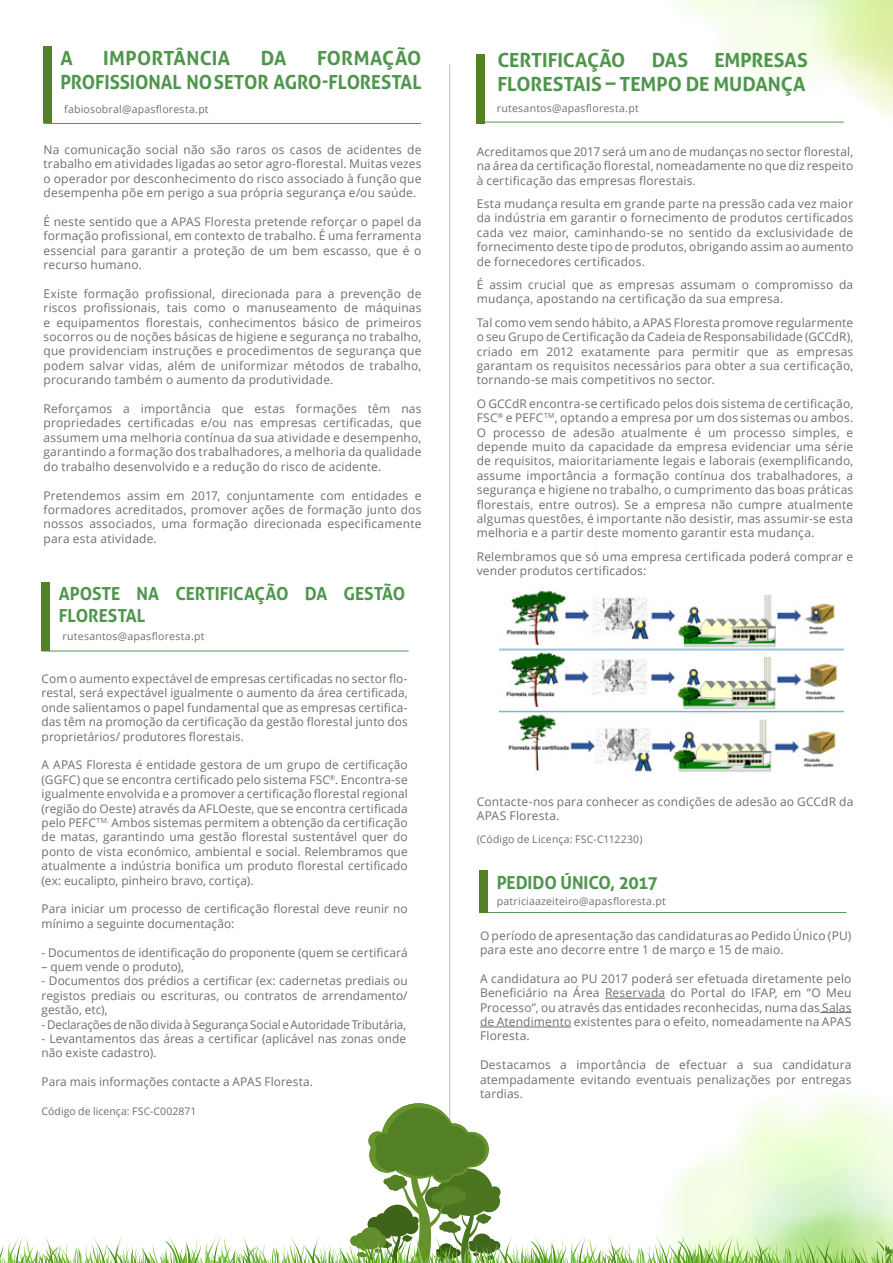
<style>
.page{position:relative;width:893px;height:1263px;background:#fff}
.page>*{position:absolute;margin:0;border:0;box-sizing:border-box;transform-origin:0 0}
.t1{font:700 19.5px/23.4px "Aller";letter-spacing:-.005em;color:#4f964d;text-align:right}
.t2{font:700 19.5px "Aller";letter-spacing:.015em;color:#4f964d}
.t3{font:700 18px/21.6px "Aller";letter-spacing:-.005em;color:#4f964d;scale:.96 1}
.t4{font:12px/14.4px "Open Sans";letter-spacing:.015em;color:#6d6e71;text-align:justify}
.t5{font:12px "Open Sans";letter-spacing:-.01em;color:#6d6e71}
.t6{font:10.5px "Open Sans";letter-spacing:.02em;color:#6d6e71}
</style>
<div class="page">
<hr style="left:605px;top:998px;width:60px;height:1px;background:#6d6e71">
<hr style="left:820px;top:1012px;width:31px;height:1px;background:#6d6e71">
<hr style="left:480px;top:1027px;width:91px;height:1px;background:#6d6e71">
<hr style="left:477px;top:122px;width:367px;height:1px;background:#4f964d">
<hr style="left:44px;top:123px;width:377px;height:1px;background:#4f964d">
<hr style="left:42px;top:651px;width:367px;height:1px;background:#4f964d">
<hr style="left:479px;top:912px;width:367px;height:1px;background:#4f964d">
<div style="left:477px;top:54px;width:8px;height:69px;background:#548026"></div>
<div style="left:44px;top:47px;width:8px;height:76px;background:#548026"></div>
<div style="left:42px;top:582px;width:8px;height:69px;background:#548026"></div>
<div style="left:479px;top:871px;width:8px;height:42px;background:#548026"></div>
<hr style="left:449px;top:65px;width:1px;height:1138px;background:#bcbec0">
<svg style="left:0;top:1103px;width:893px;height:160px"></svg>
<img style="left:499px;top:590px;width:344px;height:182px">
<h1 class="t1" style="left:60px;top:46px;width:363px">FORMAÇÃO<br>PROFISSIONAL NO SETOR AGRO-FLORESTAL</h1>
<h1 class="t1" style="left:60px;top:46px;width:14px">A</h1>
<h1 class="t2" style="left:103px;top:46px;width:129px">IMPORTÂNCIA</h1>
<h1 class="t1" style="left:261px;top:46px;width:27px">DA</h1>
<h1 class="t1" style="left:497px;top:49px;width:129px">CERTIFICAÇÃO</h1>
<h1 class="t1" style="left:652px;top:49px;width:38px">DAS</h1>
<h1 class="t1" style="left:497px;top:49px;width:312px">EMPRESAS<br>FLORESTAIS – TEMPO DE MUDANÇA</h1>
<p class="t6" style="left:64px;top:102px;width:146px">fabiosobral@apasfloresta.pt</p>
<p class="t6" style="left:497px;top:101px;width:143px">rutesantos@apasfloresta.pt</p>
<p class="t4" style="left:44px;top:142px;width:379px">Na comunicação social não são raros os casos de acidentes de trabalho em atividades ligadas ao setor agro-florestal. Muitas vezes o operador por desconhecimento do risco associado à função que desempenha põe em perigo a sua própria segurança e/ou saúde.</p>
<p class="t4" style="left:44px;top:214px;width:379px">É neste sentido que a APAS Floresta pretende reforçar o papel da formação profissional, em contexto de trabalho. É uma ferramenta essencial para garantir a proteção de um bem escasso, que é o recurso humano.</p>
<p class="t4" style="left:44px;top:286px;width:379px">Existe formação profissional, direcionada para a prevenção de riscos profissionais, tais como o manuseamento de máquinas e equipamentos florestais, conhecimentos básico de primeiros socorros ou de noções básicas de higiene e segurança no trabalho, que providenciam instruções e procedimentos de segurança que podem salvar vidas, além de uniformizar métodos de trabalho, procurando também o aumento da produtividade.</p>
<p class="t4" style="left:44px;top:401px;width:379px">Reforçamos a importância que estas formações têm nas propriedades certificadas e/ou nas empresas certificadas, que assumem uma melhoria contínua da sua atividade e desempenho, garantindo a formação dos trabalhadores, a melhoria da qualidade do trabalho desenvolvido e a redução do risco de acidente.</p>
<p class="t4" style="left:44px;top:488px;width:379px">Pretendemos assim em 2017, conjuntamente com entidades e formadores acreditados, promover ações de formação junto dos nossos associados, uma formação direcionada especificamente para esta atividade.</p>
<h2 class="t3" style="left:59px;top:583px;width:362px">APOSTE NA CERTIFICAÇÃO DA GESTÃO<br>FLORESTAL</h2>
<p class="t6" style="left:63px;top:629px;width:143px">rutesantos@apasfloresta.pt</p>
<p class="t4" style="left:42px;top:671px;width:368px">Com o aumento expectável de empresas certificadas no sector flo&shy;restal, será expectável igualmente o aumento da área certificada, onde salientamos o papel fundamental que as empresas certifica&shy;das têm na promoção da certificação da gestão florestal junto dos proprietários/ produtores florestais.</p>
<p class="t4" style="left:42px;top:757px;width:368px">A APAS Floresta é entidade gestora de um grupo de certificação (GGFC) que se encontra certificado pelo sistema FSC<sup>®</sup>. Encontra-se igualmente envolvida e a promover a certificação florestal regional (região do Oeste) através da AFLOeste, que se encontra certificada pelo PEFC<sup>TM.</sup> Ambos sistemas permitem a obtenção da certificação de matas, garantindo uma gestão florestal sustentável quer do ponto de vista económico, ambiental e social. Relembramos que atualmente a indústria bonifica um produto florestal certificado (ex: eucalipto, pinheiro bravo, cortiça).</p>
<p class="t4" style="left:42px;top:901px;width:367px">Para iniciar um processo de certificação florestal deve reunir no mínimo a seguinte documentação:</p>
<p class="t4" style="left:42px;top:945px;width:367px">- Documentos de identificação do proponente (quem se certificará</p>
<p class="t4" style="left:42px;top:959px;width:144px">– quem vende o produto),</p>
<p class="t4" style="left:42px;top:973px;width:367px">- Documentos dos prédios a certificar (ex: cadernetas prediais ou registos prediais ou escrituras, ou contratos de arrendamento/ gestão, etc),</p>
<p class="t5" style="left:42px;top:1016px;width:366px">- Declarações de não divida à Segurança Social e Autoridade Tributária,</p>
<p class="t4" style="left:42px;top:1031px;width:366px">- Levantamentos das áreas a certificar (aplicável nas zonas onde não existe cadastro).</p>
<p class="t4" style="left:42px;top:1074px;width:273px">Para mais informações contacte a APAS Floresta.</p>
<p class="t6" style="left:42px;top:1104px;width:156px">Código de licença: FSC-C002871</p>
<p class="t4" style="left:477px;top:144px;width:378px">Acreditamos que 2017 será um ano de mudanças no sector florestal, na área da certificação florestal, nomeadamente no que diz respeito à certificação das empresas florestais.</p>
<p class="t4" style="left:477px;top:196px;width:378px">Esta mudança resulta em grande parte na pressão cada vez maior da indústria em garantir o fornecimento de produtos certificados cada vez maior, caminhando-se no sentido da exclusividade de fornecimento deste tipo de produtos, obrigando assim ao aumento de fornecedores certificados.</p>
<p class="t4" style="left:477px;top:277px;width:378px">É assim crucial que as empresas assumam o compromisso da mudança, apostando na certificação da sua empresa.</p>
<p class="t4" style="left:477px;top:315px;width:378px">Tal como vem sendo hábito, a APAS Floresta promove regularmente o seu Grupo de Certificação da Cadeia de Responsabilidade (GCCdR), criado em 2012 exatamente para permitir que as empresas garantam os requisitos necessários para obter a sua certificação, tornando-se mais competitivos no sector.</p>
<p class="t4" style="left:477px;top:396px;width:378px">O GCCdR encontra-se certificado pelos dois sistema de certificação, FSC<sup>®</sup> e PEFC<sup>TM</sup>, optando a empresa por um dos sistemas ou ambos.<br>O processo de adesão atualmente é um processo simples, e depende muito da capacidade da empresa evidenciar uma série de requisitos, maioritariamente legais e laborais (exemplificando, assume importância a formação contínua dos trabalhadores, a segurança e higiene no trabalho, o cumprimento das boas práticas florestais, entre outros). Se a empresa não cumpre atualmente algumas questões, é importante não desistir, mas assumir-se esta melhoria e a partir deste momento garantir esta mudança.</p>
<p class="t4" style="left:477px;top:549px;width:378px">Relembramos que só uma empresa certificada poderá comprar e vender produtos certificados:</p>
<p class="t4" style="left:477px;top:794px;width:378px">Contacte-nos para conhecer as condições de adesão ao GCCdR da<br>APAS Floresta.</p>
<p class="t6" style="left:477px;top:832px;width:167px">(Código de Licença: FSC-C112230)</p>
<h2 class="t3" style="left:497px;top:872px;width:169px">PEDIDO ÚNICO, 2017</h2>
<p class="t6" style="left:497px;top:894px;width:171px">patriciaazeiteiro@apasfloresta.pt</p>
<p class="t4" style="left:480px;top:928px;width:373px">O período de apresentação das candidaturas ao Pedido Único (PU) para este ano decorre entre 1 de março e 15 de maio.</p>
<p class="t4" style="left:480px;top:971px;width:373px">A candidatura ao PU 2017 poderá ser efetuada diretamente pelo Beneficiário na Área Reservada do Portal do IFAP, em “O Meu Processo”, ou através das entidades reconhecidas, numa das Salas de Atendimento existentes para o efeito, nomeadamente na APAS Floresta.</p>
<p class="t4" style="left:480px;top:1057px;width:373px">Destacamos a importância de efectuar a sua candidatura atempadamente evitando eventuais penalizações por entregas tardias.</p>
</div>
